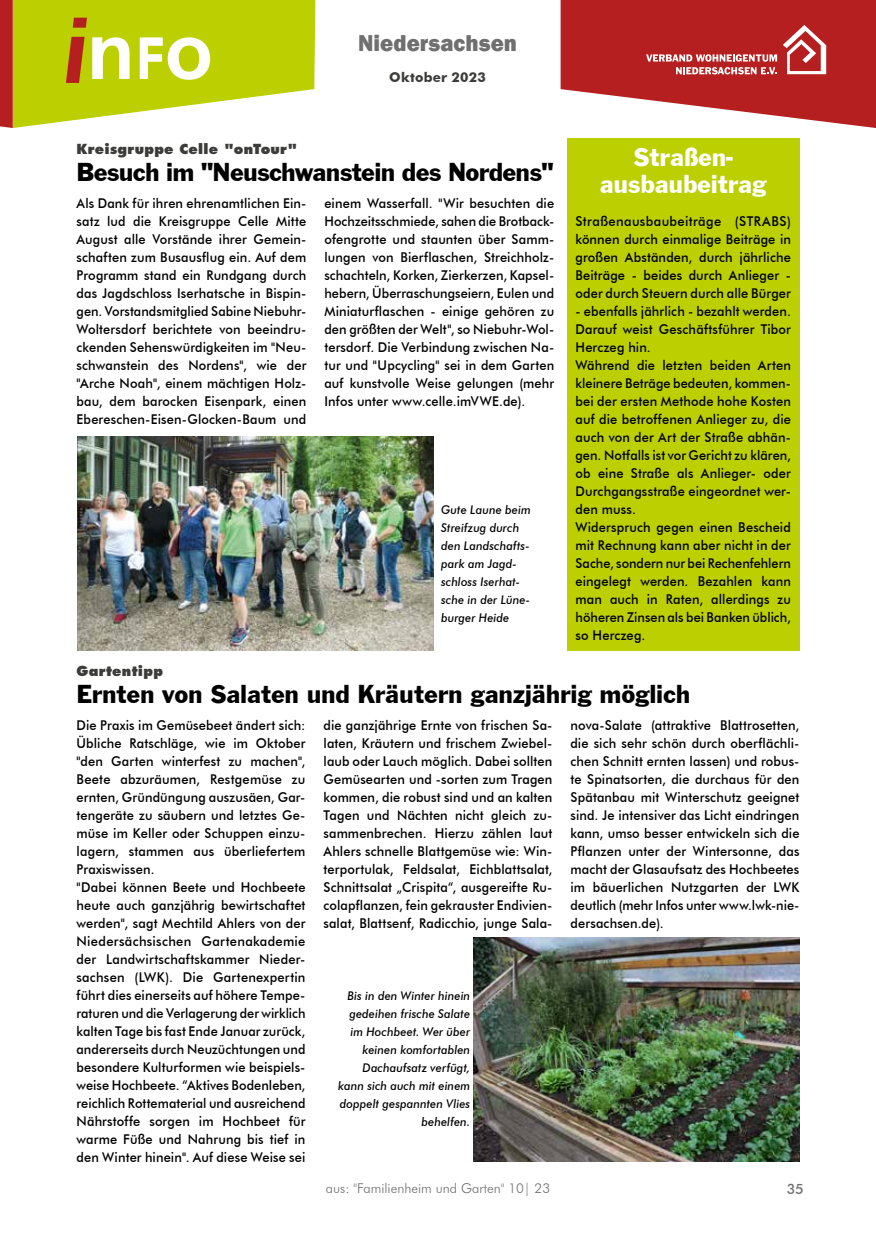
<style>
.page{position:relative;width:876px;height:1238px;background:#fff}
.page>*{position:absolute;margin:0;border:0;box-sizing:border-box;transform-origin:0 0}
.t1{font:27px "Franklin Gothic";letter-spacing:-.01em;color:#000}
.t2{font:27px "Franklin Gothic";letter-spacing:-.03em;color:#000}
.t3{font:27px/26.8px "Franklin Gothic";letter-spacing:-.01em;color:#fff;text-align:center}
.t4{font:800 23.55px "Franklin Gothic";letter-spacing:.005em;color:#706f6f;scale:.95 1}
.t5{font:500 14.25px "Futura BT";color:#706f6f}
.t6{font:500 13.5px/18px "Futura BT";letter-spacing:.01em;color:#000;text-align:justify;scale:.95 1}
.t7{font:500 13.5px/18px "Futura BT";letter-spacing:.01em;color:#000;text-align:justify;scale:.96 1}
.t8{font:800 13.5px "Futura Std";letter-spacing:.02em;color:#3c3c3b}
.t9{font:300 13.5px "Futura BT";color:#706f6f}
.t10{font:700 13.5px "Futura BT";letter-spacing:.015em;color:#3c3c3b}
.t11{font:italic 500 12px/18px "Futura BT";letter-spacing:.01em;color:#000;text-align:right;scale:.95 1}
</style>
<div class="page">
<svg style="left:561px;top:0;width:315px;height:128px"></svg>
<svg style="left:0;top:0;width:315px;height:128px"></svg>
<img style="left:473px;top:937px;width:326px;height:224px">
<img style="left:77px;top:436px;width:356px;height:215px">
<div style="left:567px;top:139px;width:232px;height:512px;background:#bccf00"></div>
<h2 class="t4" style="left:358px;top:28px;width:169px">Niedersachsen</h2>
<p class="t10" style="left:389px;top:69px;width:98px">Oktober 2023</p>
<p class="t8" style="left:77px;top:140px;width:223px">Kreisgruppe Celle "onTour"</p>
<h1 class="t2" style="left:77px;top:155px;width:479px">Besuch im "Neuschwanstein des Nordens"</h1>
<p class="t6" style="left:77px;top:194px;width:243px">Als Dank für ihren ehrenamtlichen Ein&shy;satz lud die Kreisgruppe Celle Mitte August alle Vorstände ihrer Gemein&shy;schaften zum Busausflug ein. Auf dem Programm stand ein Rundgang durch das Jagdschloss Iserhatsche in Bispin&shy;gen. Vorstandsmitglied Sabine Niebuhr-Woltersdorf berichtete von beeindru&shy;ckenden Sehenswürdigkeiten im "Neu&shy;schwanstein des Nordens", wie der "Arche Noah", einem mächtigen Holz&shy;bau, dem barocken Eisenpark, einen Ebereschen-Eisen-Glocken-Baum und</p>
<p class="t6" style="left:324px;top:194px;width:243px">einem Wasserfall. "Wir besuchten die Hochzeitsschmiede, sahen die Brotback&shy;ofengrotte und staunten über Samm&shy;lungen von Bierflaschen, Streichholz&shy;schachteln, Korken, Zierkerzen, Kapsel&shy;hebern, Überraschungseiern, Eulen und Miniaturflaschen - einige gehören zu den größten der Welt", so Niebuhr-Wol&shy;tersdorf. Die Verbindung zwischen Na&shy;tur und "Upcycling" sei in dem Garten auf kunstvolle Weise gelungen (mehr Infos unter www.celle.imVWE.de).</p>
<p class="t11" style="left:441px;top:500px;width:96px;text-align:left">Gute Laune beim<br>Streifzug durch den Landschafts&shy;park am Jagd&shy;schloss Iserhat&shy;sche in der Lüne&shy;burger Heide</p>
<h1 class="t3" style="left:600px;top:143px;width:169px">Straßen&shy;ausbaubeitrag</h1>
<p class="t7" style="left:575px;top:212px;width:226px">Straßenausbaubeiträge (STRABS) können durch einmalige Beiträge in großen Abständen, durch jährliche Beiträge - beides durch Anlieger - oder durch Steuern durch alle Bürger</p>
<p class="t6" style="left:575px;top:302px;width:228px;text-align:left">- ebenfalls jährlich - bezahlt werden.<br>Darauf weist Geschäftsführer Tibor<br>Herczeg hin.<br>Während die letzten beiden Arten kleinere Beträge bedeuten, kommen&shy;bei der ersten Methode hohe Kosten auf die betroffenen Anlieger zu, die auch von der Art der Straße abhän&shy;gen. Notfalls ist vor Gericht zu klären, ob eine Straße als Anlieger- oder<br>Durchgangsstraße eingeordnet wer&shy;den muss.<br>Widerspruch gegen einen Bescheid mit Rechnung kann aber nicht in der<br>Sache, sondern nur bei Rechenfehlern eingelegt werden. Bezahlen kann man auch in Raten, allerdings zu höheren Zinsen als bei Banken üblich, so Herczeg.</p>
<p class="t8" style="left:77px;top:662px;width:88px">Gartentipp</p>
<h1 class="t1" style="left:77px;top:677px;width:615px">Ernten von Salaten und Kräutern ganzjährig möglich</h1>
<p class="t6" style="left:77px;top:716px;width:243px;text-align:left">Die Praxis im Gemüsebeet ändert sich:<br>Übliche Ratschläge, wie im Oktober "den Garten winterfest zu machen", Beete abzuräumen, Restgemüse zu ernten, Gründüngung auszusäen, Gar&shy;tengeräte zu säubern und letztes Ge&shy;müse im Keller oder Schuppen einzu&shy;lagern, stammen aus überliefertem Praxiswissen.<br>"Dabei können Beete und Hochbeete heute auch ganzjährig bewirtschaftet werden", sagt Mechtild Ahlers von der Niedersächsischen Gartenakademie der Landwirtschaftskammer Nieder&shy;sachsen (LWK). Die Gartenexpertin führt dies einerseits auf höhere Tempe&shy;raturen und die Verlagerung der wirklich kalten Tage bis fast Ende Januar zurück, andererseits durch Neuzüchtungen und besondere Kulturformen wie beispiels&shy;weise Hochbeete. “Aktives Bodenleben, reichlich Rottematerial und ausreichend Nährstoffe sorgen im Hochbeet für warme Füße und Nahrung bis tief in den Winter hinein". Auf diese Weise sei</p>
<p class="t6" style="left:323px;top:716px;width:242px">die ganzjährige Ernte von frischen Sa&shy;laten, Kräutern und frischem Zwiebel&shy;laub oder Lauch möglich. Dabei sollten Gemüsearten und -sorten zum Tragen kommen, die robust sind und an kalten Tagen und Nächten nicht gleich zu&shy;sammenbrechen. Hierzu zählen laut Ahlers schnelle Blattgemüse wie: Win&shy;terportulak, Feldsalat, Eichblattsalat, Schnittsalat „Crispita“, ausgereifte Ru&shy;colapflanzen, fein gekrauster Endivien&shy;salat, Blattsenf, Radicchio, junge Sala-</p>
<p class="t6" style="left:570px;top:716px;width:243px">nova-Salate (attraktive Blattrosetten, die sich sehr schön durch oberflächli&shy;chen Schnitt ernten lassen) und robus&shy;te Spinatsorten, die durchaus für den Spätanbau mit Winterschutz geeignet sind. Je intensiver das Licht eindringen kann, umso besser entwickeln sich die Pflanzen unter der Wintersonne, das macht der Glasaufsatz des Hochbeetes im bäuerlichen Nutzgarten der LWK deutlich (mehr Infos unter www.lwk-nie&shy;dersachsen.de).</p>
<p class="t11" style="left:338px;top:986px;width:140px">Bis in den Winter hinein gedeihen frische Salate im Hochbeet. Wer über keinen komfortablen<br>Dachaufsatz verfügt, kann sich auch mit einem doppelt gespannten Vlies behelfen.</p>
<p class="t9" style="left:326px;top:1179px;width:226px">aus: "Familienheim und Garten" 10| 23</p>
<p class="t5" style="left:787px;top:1179px;width:19px">35</p>
</div>
